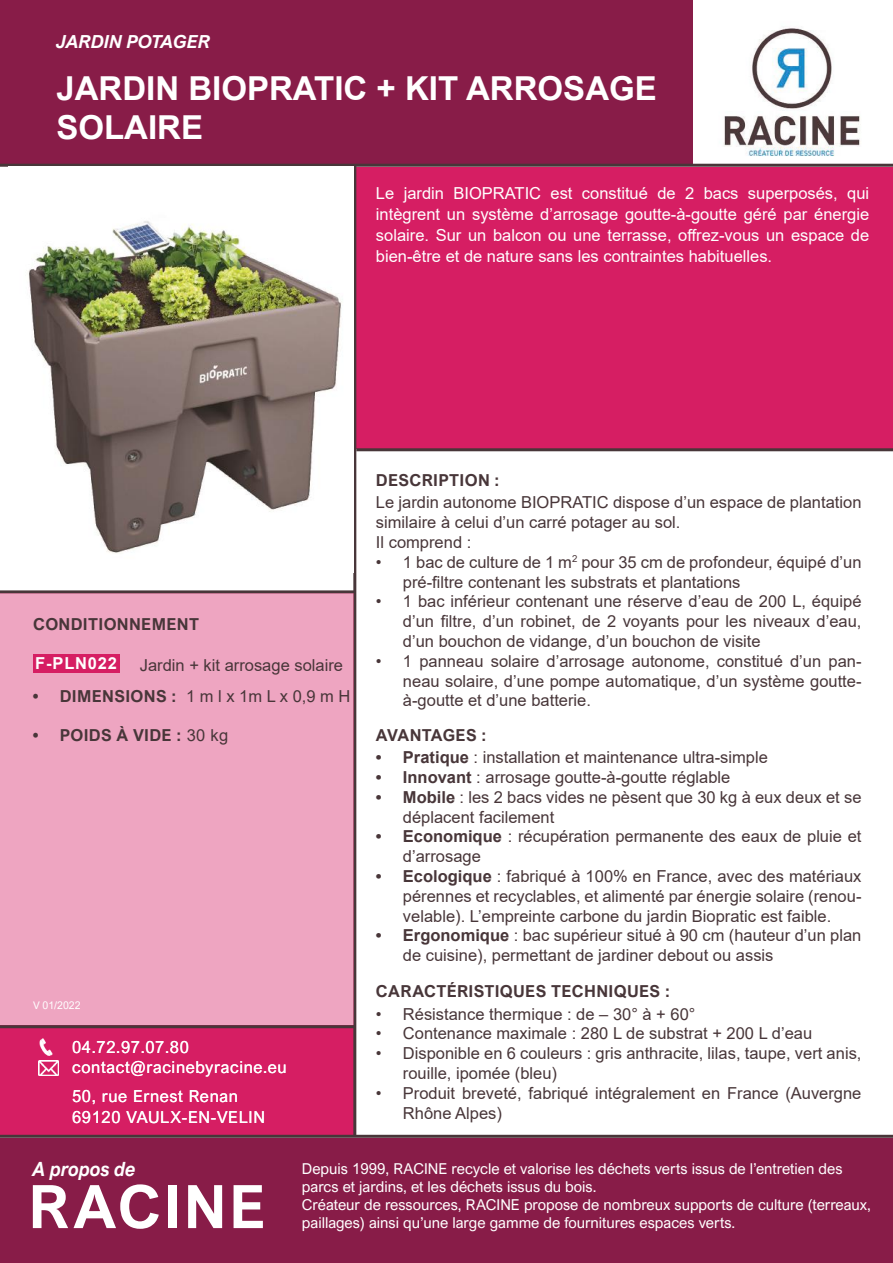
<style>
.page{position:relative;width:893px;height:1263px;background:#fff}
.page>*{position:absolute;margin:0;border:0;box-sizing:border-box;transform-origin:0 0}
.t1{font:700 60px "Arial Nova";letter-spacing:.04em;color:#fff}
.t2{font:700 33px/39.6px "Arial";color:#fff}
.t3{font:italic 700 19.65px "Arial Nova";color:#fff;scale:.92 1}
.t4{font:italic 700 18px "Arial Nova";color:#fff}
.t5{font:16.5px/19.8px "Arial";color:#483639}
.t6{font:16.5px/21px "Arial";color:#fff;text-align:justify}
.t7{font:700 16.5px "Arial Nova";letter-spacing:.02em;color:#483639}
.t8{font:16.5px/19.8px "Arial Nova";letter-spacing:.04em;color:#fff}
.t9{font:700 16.5px "Arial";letter-spacing:.05em;color:#fff}
.t10{font:15px/18px "Arial Nova";color:#fff}
.t11{font:10.5px "Arial Nova";color:#fff}
.s1{font-family:"Arial Nova";font-weight:700}
.s2{font-family:"Arial";font-weight:400}
.s3{font-weight:700}
</style>
<div class="page">
<div style="left:356px;top:167px;width:537px;height:281px;background:#d61e63"></div>
<div style="left:0;top:1025px;width:353px;height:110px;background:#d61e63"></div>
<div style="left:0;top:0;width:693px;height:164px;background:#881c48"></div>
<img style="left:702px;top:27px;width:186px;height:137px">
<hr style="left:0;top:164px;width:893px;height:3px;background:#483639">
<hr style="left:356px;top:448px;width:537px;height:3px;background:#483639">
<hr style="left:0;top:1135px;width:893px;height:3px;background:#483639">
<div style="left:0;top:1138px;width:893px;height:125px;background:#881c48"></div>
<img style="left:38px;top:1060px;width:20px;height:15px">
<img style="left:39px;top:1038px;width:14px;height:17px">
<hr style="left:353px;top:166px;width:3px;height:970px;background:#483639">
<hr style="left:0;top:590px;width:355px;height:3px;background:#483639">
<hr style="left:0;top:1025px;width:355px;height:3px;background:#483639">
<div style="left:0;top:593px;width:353px;height:432px;background:#eea5c1"></div>
<img style="left:28px;top:221px;width:314px;height:332px">
<div style="left:33px;top:654px;width:87px;height:19px;background:#d61e63"></div>
<p class="t4" style="left:56px;top:31px;width:155px">JARDIN POTAGER</p>
<h2 class="t2" style="left:56px;top:68px;width:602px">JARDIN BIOPRATIC + KIT ARROSAGE<br>SOLAIRE</h2>
<p class="t6" style="left:376px;top:183px;width:495px">Le jardin BIOPRATIC est constitué de 2 bacs superposés, qui intègrent un système d’arrosage goutte-à-goutte géré par énergie solaire. Sur un balcon ou une terrasse, offrez-vous un espace de bien-être et de nature sans les contraintes habituelles.</p>
<p class="t7" style="left:33px;top:615px;width:167px">CONDITIONNEMENT</p>
<p class="t9" style="left:35px;top:652px;width:83px">F-PLN022</p>
<p class="t5" style="left:140px;top:655px;width:205px">Jardin + kit arrosage solaire</p>
<p class="t5" style="left:33px;top:686px;width:319px"><span class="s1">• DIMENSIONS :</span> 1 m l x 1m L x 0,9 m H</p>
<p class="t7" style="left:33px;top:726px;width:197px">• POIDS À VIDE : <span class="s2">30 kg</span></p>
<p class="t11" style="left:33px;top:999px;width:49px">V 01/2022</p>
<p class="t8" style="left:72px;top:1037px;width:216px">04.72.97.07.80 contact@racinebyracine.eu</p>
<p class="t8" style="left:72px;top:1085px;width:194px;line-height:21.6px">50, rue Ernest Renan<br>69120 VAULX-EN-VELIN</p>
<p class="t7" style="left:376px;top:470px;width:125px">DESCRIPTION :</p>
<p class="t5" style="left:376px;top:492px;width:487px">Le jardin autonome BIOPRATIC dispose d’un espace de plantation similaire à celui d’un carré potager au sol.<br>Il comprend :</p>
<p class="t5" style="left:403px;top:552px;width:460px;text-indent:-27px">• 1 bac de culture de 1 m<sup>2</sup> pour 35 cm de profondeur, équipé d’un pré-filtre contenant les substrats et plantations</p>
<p class="t5" style="left:403px;top:591px;width:460px;text-align:justify;text-indent:-27px">• 1 bac inférieur contenant une réserve d’eau de 200 L, équipé d’un filtre, d’un robinet, de 2 voyants pour les niveaux d’eau, d’un bouchon de vidange, d’un bouchon de visite</p>
<p class="t5" style="left:403px;top:651px;width:460px;text-align:justify;text-indent:-27px">• 1 panneau solaire d’arrosage autonome, constitué d’un pan&shy;neau solaire, d’une pompe automatique, d’un système goutte&shy;à-goutte et d’une batterie.</p>
<p class="t7" style="left:376px;top:725px;width:112px">AVANTAGES :</p>
<p class="t5" style="left:376px;top:747px;width:393px"><span class="s3">• Pratique</span> : installation et maintenance ultra-simple</p>
<p class="t5" style="left:376px;top:767px;width:356px"><span class="s3">• Innovant</span> : arrosage goutte-à-goutte réglable</p>
<p class="t5" style="left:403px;top:787px;width:460px;text-indent:-27px"><span class="s3">• Mobile</span> : les 2 bacs vides ne pèsent que 30 kg à eux deux et se déplacent facilement</p>
<p class="t5" style="left:403px;top:826px;width:460px;text-indent:-27px"><span class="s3">• Economique</span> : récupération permanente des eaux de pluie et d’arrosage</p>
<p class="t5" style="left:403px;top:866px;width:460px;text-align:justify;text-indent:-27px"><span class="s3">• Ecologique</span> : fabriqué à 100% en France, avec des matériaux pérennes et recyclables, et alimenté par énergie solaire (renou&shy;velable). L’empreinte carbone du jardin Biopratic est faible.</p>
<p class="t5" style="left:403px;top:925px;width:460px;text-indent:-27px"><span class="s3">• Ergonomique</span> : bac supérieur situé à 90 cm (hauteur d’un plan de cuisine), permettant de jardiner debout ou assis</p>
<p class="t7" style="left:376px;top:982px;width:295px">CARACTÉRISTIQUES TECHNIQUES :</p>
<p class="t5" style="left:376px;top:1004px;width:321px">• Résistance thermique : de – 30° à + 60°</p>
<p class="t5" style="left:376px;top:1024px;width:438px">• Contenance maximale : 280 L de substrat + 200 L d’eau</p>
<p class="t5" style="left:403px;top:1043px;width:460px;text-indent:-27px">• Disponible en 6 couleurs : gris anthracite, lilas, taupe, vert anis, rouille, ipomée (bleu)</p>
<p class="t5" style="left:403px;top:1083px;width:460px;text-indent:-27px">• Produit breveté, fabriqué intégralement en France (Auvergne<br>Rhône Alpes)</p>
<p class="t3" style="left:33px;top:1157px;width:114px">A propos de</p>
<h1 class="t1" style="left:28px;top:1172px;width:239px">RACINE</h1>
<p class="t10" style="left:302px;top:1160px;width:570px">Depuis 1999, RACINE recycle et valorise les déchets verts issus de l’entretien des parcs et jardins, et les déchets issus du bois.<br>Créateur de ressources, RACINE propose de nombreux supports de culture (terreaux, paillages) ainsi qu’une large gamme de fournitures espaces verts.</p>
</div>
